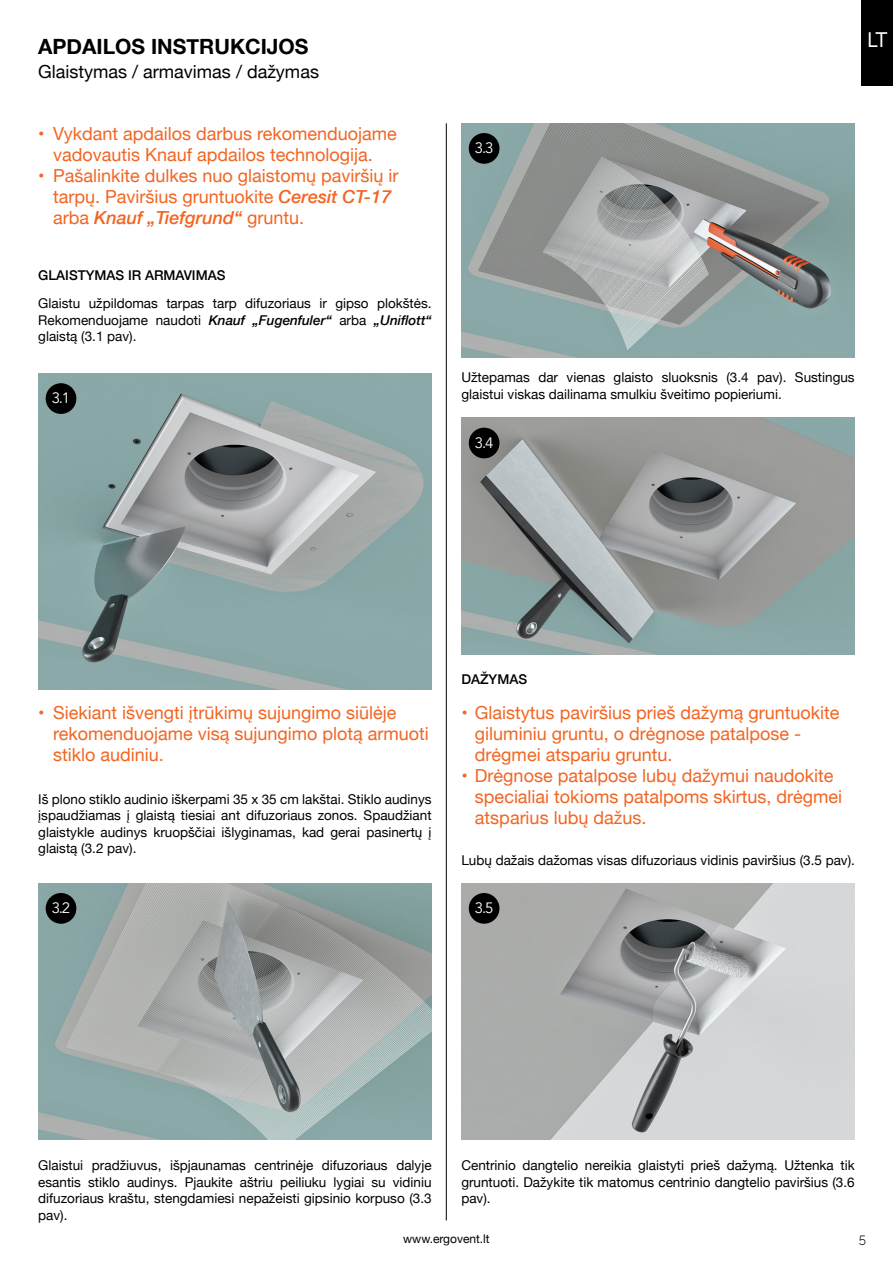
<style>
.page{position:relative;width:893px;height:1263px;background:#fff}
.page>*{position:absolute;margin:0;border:0;box-sizing:border-box;transform-origin:0 0}
.t1{font:700 21px "Helvetica Neue";color:#000}
.t2{font:21px "Avenir";color:#fff}
.t3{font:18px/21px "Helvetica Neue";color:#f26522}
.t4{font:18px "Helvetica Neue";color:#000}
.t5{font:15px "Avenir";color:#fff}
.t6{font:13.5px/16.5px "Helvetica Neue";color:#000;text-align:justify}
.t7{font:500 13.5px "Helvetica Neue";color:#000}
.t8{font:300 13.5px "MADETOMMY";color:#000}
.t9{font:12px "Helvetica Neue";color:#000}
.s1{font-weight:500;font-style:italic}
</style>
<div class="page">
<img style="left:38px;top:883px;width:394px;height:256px">
<img style="left:38px;top:373px;width:393px;height:316px">
<img style="left:461px;top:883px;width:394px;height:256px">
<img style="left:461px;top:123px;width:394px;height:234px">
<img style="left:461px;top:418px;width:394px;height:236px">
<hr style="left:446px;top:123px;width:1px;height:1097px;background:#000">
<div style="left:861px;top:0;width:32px;height:85px;background:#000"></div>
<div style="left:46px;top:383px;width:30px;height:31px;background:#000;border-radius:50%"></div>
<div style="left:46px;top:893px;width:30px;height:31px;background:#000;border-radius:50%"></div>
<div style="left:469px;top:893px;width:30px;height:31px;background:#000;border-radius:50%"></div>
<div style="left:469px;top:428px;width:30px;height:30px;background:#000;border-radius:50%"></div>
<div style="left:469px;top:133px;width:30px;height:31px;background:#000;border-radius:50%"></div>
<h1 class="t1" style="left:38px;top:31px;width:272px">APDAILOS INSTRUKCIJOS</h1>
<h2 class="t4" style="left:38px;top:59px;width:282px">Glaistymas / armavimas / dažymas</h2>
<h2 class="t3" style="left:38px;top:125px;width:8px">•</h2>
<h2 class="t3" style="left:38px;top:167px;width:8px">•</h2>
<h2 class="t3" style="left:53px;top:125px;width:347px">Vykdant apdailos darbus rekomenduojame vadovautis Knauf apdailos technologija.<br>Pašalinkite dulkes nuo glaistomų paviršių ir tarpų. Paviršius gruntuokite <span class="s1">Ceresit CT-17 </span>arba <span class="s1">Knauf „Tiefgrund“</span> gruntu.</h2>
<p class="t7" style="left:38px;top:265px;width:189px">GLAISTYMAS IR ARMAVIMAS</p>
<p class="t6" style="left:38px;top:296px;width:395px">Glaistu užpildomas tarpas tarp difuzoriaus ir gipso plokštės.<br>Rekomenduojame naudoti <span class="s1">Knauf „Fugenfuler“</span> arba <span class="s1">„Uniflott“ </span>glaistą (3.1 pav).</p>
<p class="t5" style="left:52px;top:389px;width:20px">3.1</p>
<p class="t5" style="left:475px;top:139px;width:20px">3.3</p>
<h1 class="t2" style="left:867px;top:23px;width:22px">LT</h1>
<p class="t6" style="left:461px;top:370px;width:395px">Užtepamas dar vienas glaisto sluoksnis (3.4 pav). Sustingus glaistui viskas dailinama smulkiu šveitimo popieriumi.</p>
<p class="t5" style="left:475px;top:434px;width:20px">3.4</p>
<h2 class="t3" style="left:38px;top:703px;width:8px">•</h2>
<h2 class="t3" style="left:53px;top:703px;width:377px">Siekiant išvengti įtrūkimų sujungimo siūlėje rekomenduojame visą sujungimo plotą armuoti stiklo audiniu.</h2>
<p class="t6" style="left:38px;top:791px;width:395px">Iš plono stiklo audinio iškerpami 35 x 35 cm lakštai. Stiklo audinys įspaudžiamas į glaistą tiesiai ant difuzoriaus zonos. Spaudžiant glaistykle audinys kruopščiai išlyginamas, kad gerai pasinertų į glaistą (3.2 pav).</p>
<p class="t7" style="left:461px;top:669px;width:67px">DAŽYMAS</p>
<h2 class="t3" style="left:475px;top:703px;width:366px;text-indent:-14px">• Glaistytus paviršius prieš dažymą gruntuokite giluminiu gruntu, o drėgnose patalpose - drėgmei atspariu gruntu.</h2>
<h2 class="t3" style="left:475px;top:766px;width:369px;text-indent:-14px">• Drėgnose patalpose lubų dažymui naudokite specialiai tokioms patalpoms skirtus, drėgmei atsparius lubų dažus.</h2>
<p class="t6" style="left:461px;top:853px;width:395px">Lubų dažais dažomas visas difuzoriaus vidinis paviršius (3.5 pav).</p>
<p class="t5" style="left:52px;top:899px;width:20px">3.2</p>
<p class="t5" style="left:475px;top:899px;width:20px">3.5</p>
<p class="t6" style="left:38px;top:1158px;width:395px">Glaistui pradžiuvus, išpjaunamas centrinėje difuzoriaus dalyje esantis stiklo audinys. Pjaukite aštriu peiliuku lygiai su vidiniu difuzoriaus kraštu, stengdamiesi nepažeisti gipsinio korpuso (3.3 pav).</p>
<p class="t6" style="left:461px;top:1158px;width:395px">Centrinio dangtelio nereikia glaistyti prieš dažymą. Užtenka tik gruntuoti. Dažykite tik matomus centrinio dangtelio paviršius (3.6 pav).</p>
<p class="t9" style="left:403px;top:1230px;width:88px">www.ergovent.lt</p>
<p class="t8" style="left:859px;top:1232px;width:9px">5</p>
</div>
